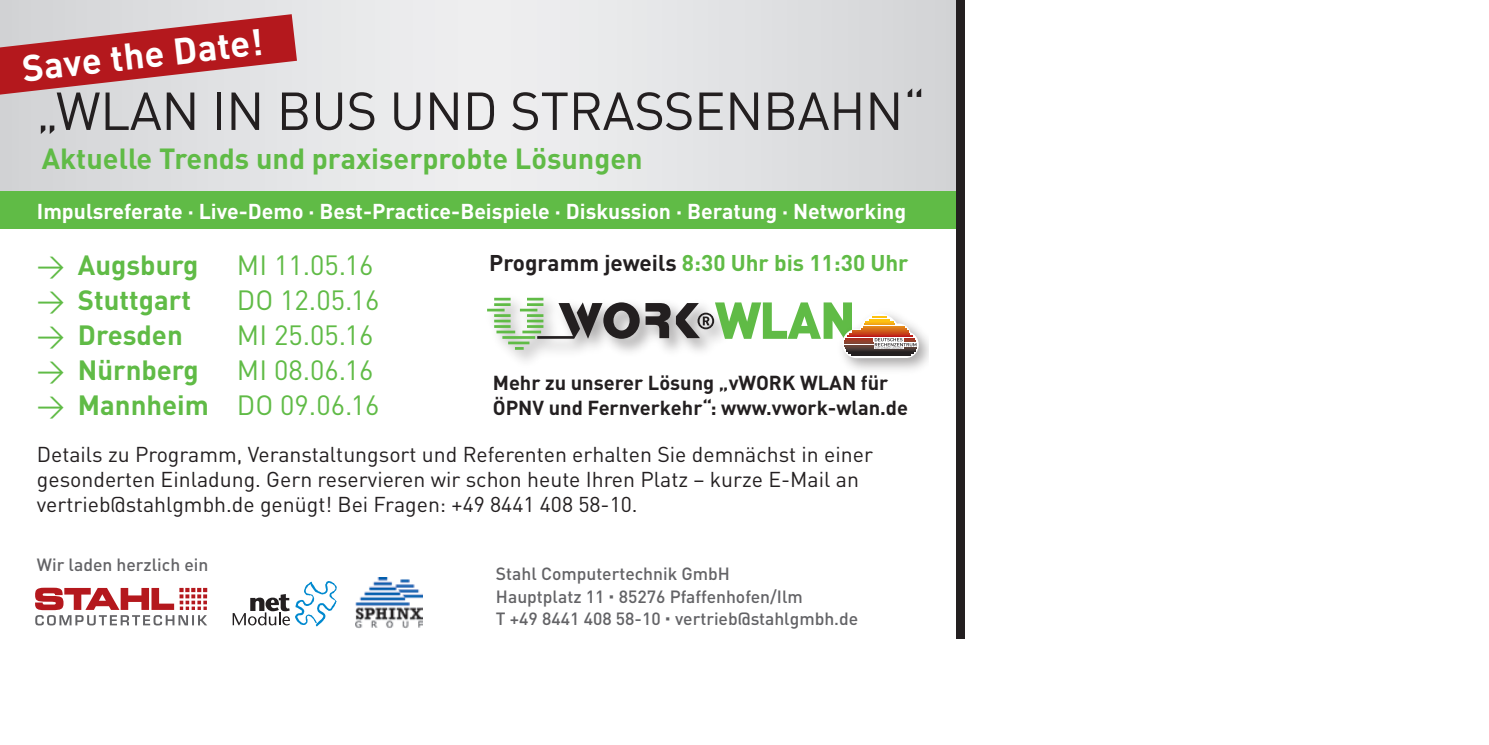
<style>
.page{position:relative;width:1489px;height:745px;background:#fff}
.page>*{position:absolute;margin:0;border:0;box-sizing:border-box;transform-origin:0 0}
.t1{font:52.5px "DIN";letter-spacing:-.01em;color:#231f20}
.t2{font:900 51px "DIN";color:#60bb46}
.t3{font:700 36.75px "DIN";color:#fff}
.t4{font:700 28.75px "DIN";color:#60bb46}
.t5{font:27.5px/35px "DIN";color:#60bb46;text-align:right}
.t6{font:700 27.5px "DIN";color:#60bb46}
.t7{font:700 22.5px "DIN";color:#60bb46}
.t8{font:21.25px/25px "DIN";color:#231f20}
.t9{font:700 21.25px "DIN";color:#fff}
.t10{font:700 20px/25px "DIN";color:#231f20}
.t11{font:500 17.5px/22.5px "DIN";color:#636366}
.s1{font-weight:400}
.s2{color:#231f20}
.s3{font-weight:700}
.s4{font-weight:700;font-size:21.25px}
</style>
<div class="page">
<svg style="left:0;top:0;width:955px;height:191px;background:#e2e2e4"></svg>
<img style="left:355px;top:577px;width:67px;height:50px">
<div style="left:0;top:191px;width:960px;height:38px;background:#60bb46"></div>
<img style="left:487px;top:297px;width:238px;height:64px">
<hr style="left:522px;top:330px;width:19px;height:3px;background:#60bb46">
<hr style="left:527px;top:325px;width:16px;height:3px;background:#60bb46">
<hr style="left:527px;top:319px;width:16px;height:3px;background:#60bb46">
<hr style="left:527px;top:314px;width:16px;height:3px;background:#60bb46">
<hr style="left:527px;top:303px;width:16px;height:3px;background:#60bb46">
<hr style="left:527px;top:297px;width:16px;height:3px;background:#60bb46">
<hr style="left:520px;top:308px;width:17px;height:3px;background:#60bb46">
<svg style="left:515px;top:347px;width:8px;height:2px"></svg>
<hr style="left:508px;top:341px;width:21px;height:3px;background:#60bb46">
<hr style="left:502px;top:336px;width:33px;height:2px;background:#60bb46">
<hr style="left:496px;top:330px;width:19px;height:3px;background:#60bb46">
<hr style="left:494px;top:325px;width:16px;height:3px;background:#60bb46">
<hr style="left:494px;top:319px;width:16px;height:3px;background:#60bb46">
<hr style="left:494px;top:314px;width:16px;height:3px;background:#60bb46">
<hr style="left:494px;top:303px;width:16px;height:3px;background:#60bb46">
<hr style="left:494px;top:297px;width:16px;height:3px;background:#60bb46">
<hr style="left:487px;top:308px;width:17px;height:3px;background:#60bb46">
<svg style="left:537px;top:302px;width:177px;height:36px"></svg>
<img style="left:844px;top:330px;width:84px;height:40px">
<svg style="left:842px;top:313px;width:76px;height:45px"></svg>
<svg style="left:35px;top:587px;width:172px;height:38px"></svg>
<div style="left:955px;top:0;width:9px;height:638px;background:#231f20"></div>
<svg style="left:0;top:14px;width:297px;height:81px;background:#c46a6e"></svg>
<svg style="left:233px;top:581px;width:104px;height:45px"></svg>
<h3 class="t3" style="left:19px;top:46px;width:243px;rotate:-7deg">Save the Date!</h3>
<h1 class="t1" style="left:36px;top:78px;width:891px">„WLAN IN BUS UND STRASSENBAHN“</h1>
<h3 class="t4" style="left:42px;top:139px;width:602px">Aktuelle Trends und praxiserprobte Lösungen</h3>
<p class="t9" style="left:37px;top:197px;width:870px">Impulsreferate ∙ Live-Demo ∙ Best-Practice-Beispiele ∙ Diskussion ∙ Beratung ∙ Networking</p>
<p class="t6" style="left:37px;top:247px;width:163px"><span class="s1">&gt;</span> Augsburg</p>
<p class="t5" style="left:237px;top:247px;width:138px">MI 11.05.16</p>
<p class="t6" style="left:37px;top:282px;width:156px"><span class="s1">&gt;</span> Stuttgart</p>
<p class="t5" style="left:237px;top:282px;width:144px">DO 12.05.16</p>
<p class="t6" style="left:37px;top:317px;width:147px"><span class="s1">&gt;</span> Dresden</p>
<p class="t5" style="left:237px;top:317px;width:138px">MI 25.05.16</p>
<p class="t6" style="left:37px;top:352px;width:163px"><span class="s1">&gt;</span> Nürnberg</p>
<p class="t7" style="left:489px;top:248px;width:421px"><span class="s2">Programm jeweils</span> 8:30 Uhr bis 11:30 Uhr</p>
<h2 class="t2" style="left:715px;top:286px;width:142px">WLAN</h2>
<p class="t5" style="left:37px;top:352px;width:344px">MI 08.06.16<br>&gt; <span class="s3">Mannheim</span> DO 09.06.16</p>
<p class="t10" style="left:493px;top:369px;width:417px">Mehr zu unserer Lösung „vWORK WLAN für<br>ÖPNV und Fernverkehr“: www.vwork-wlan.de</p>
<p class="t8" style="left:37px;top:441px;width:837px">Details zu Programm, Veranstaltungsort und Referenten erhalten Sie demnächst in einer gesonderten Einladung. Gern reservieren wir schon heute Ihren Platz – kurze E-Mail an vertrieb@stahlgmbh.de genügt! Bei Fragen: +49 8441 408 58-10.</p>
<p class="t11" style="left:37px;top:553px;width:173px">Wir laden herzlich ein</p>
<p class="t11" style="left:496px;top:561px;width:364px">Stahl Computertechnik GmbH<br>Hauptplatz 11 <span class="s4">∙</span> 85276 Pfaffenhofen/Ilm<br>T +49 8441 408 58-10 <span class="s4">∙</span> vertrieb@stahlgmbh.de</p>
</div>
